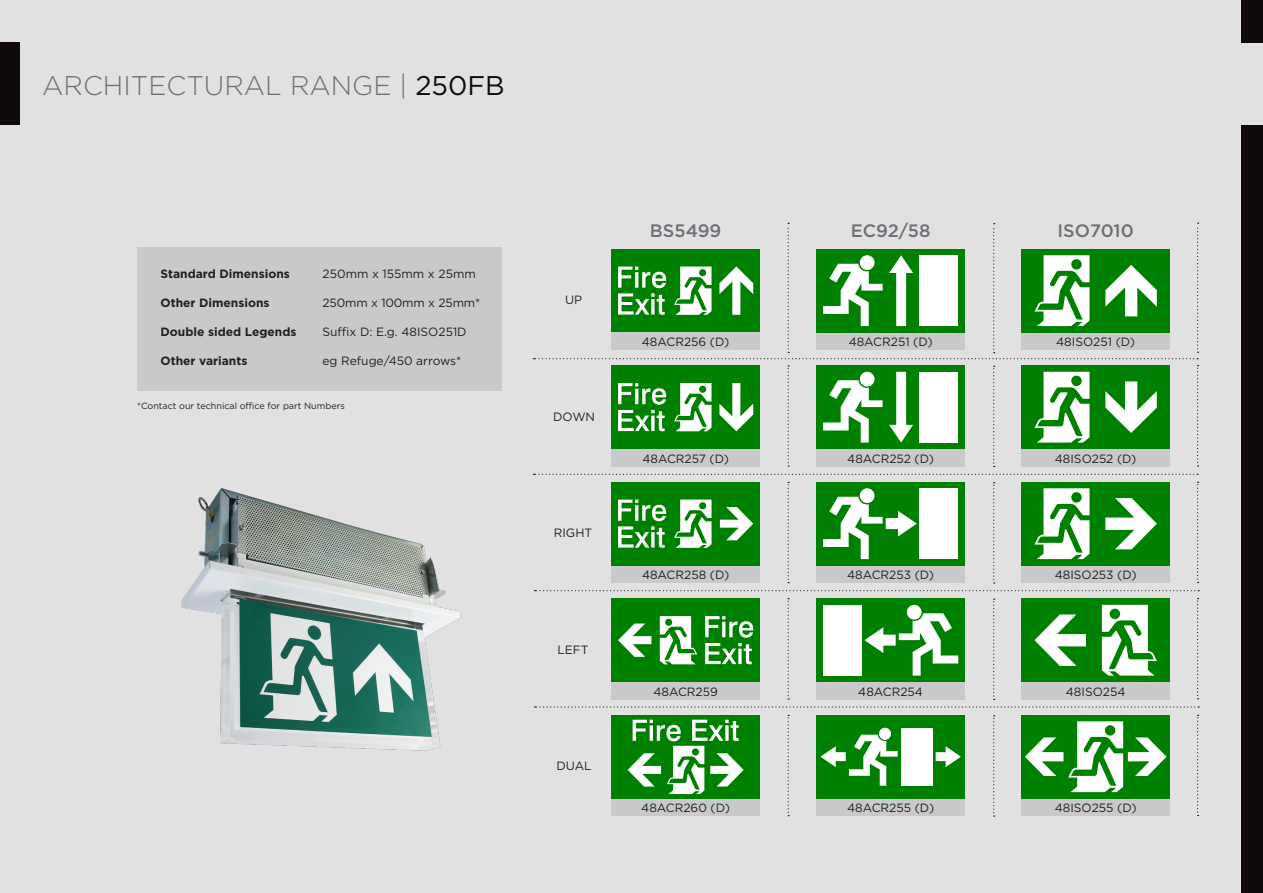
<style>
.page{position:relative;width:1263px;height:893px;background:#e1e1e2}
.page>*{position:absolute;margin:0;border:0;box-sizing:border-box;transform-origin:0 0}
.t1{font:300 27px "Gotham";color:#6d7175}
.t2{font:500 18px "Gotham";color:#6d7175}
.t3{font:12px "Gotham";color:#231f20}
.t4{font:700 12px "Gotham";color:#231f20}
.t5{font:9px "Gotham";color:#231f20}
.s1{font-weight:400;color:#110a0c}
</style>
<div class="page">
<div style="left:0;top:43px;width:20px;height:82px;background:#110a0c"></div>
<div style="left:1242px;top:0;width:21px;height:43px;background:#110a0c"></div>
<div style="left:1242px;top:125px;width:21px;height:768px;background:#110a0c"></div>
<div style="left:612px;top:449px;width:148px;height:17px;background:#c8c9ca"></div>
<div style="left:612px;top:565px;width:148px;height:18px;background:#c8c9ca"></div>
<div style="left:612px;top:682px;width:148px;height:18px;background:#c8c9ca"></div>
<div style="left:612px;top:798px;width:148px;height:18px;background:#c8c9ca"></div>
<div style="left:817px;top:449px;width:148px;height:17px;background:#c8c9ca"></div>
<div style="left:817px;top:565px;width:148px;height:18px;background:#c8c9ca"></div>
<div style="left:817px;top:682px;width:148px;height:18px;background:#c8c9ca"></div>
<div style="left:817px;top:798px;width:148px;height:18px;background:#c8c9ca"></div>
<div style="left:1022px;top:449px;width:148px;height:17px;background:#c8c9ca"></div>
<div style="left:1022px;top:565px;width:148px;height:18px;background:#c8c9ca"></div>
<div style="left:1022px;top:682px;width:148px;height:17px;background:#c8c9ca"></div>
<div style="left:1022px;top:798px;width:148px;height:18px;background:#c8c9ca"></div>
<div style="left:817px;top:365px;width:148px;height:84px;background:#008000"></div>
<div style="left:860px;top:372px;width:14px;height:15px;background:#fff;border-radius:50%"></div>
<div style="left:920px;top:372px;width:38px;height:71px;background:#fff"></div>
<svg style="left:823px;top:380px;width:59px;height:63px"></svg>
<svg style="left:889px;top:372px;width:24px;height:71px"></svg>
<div style="left:817px;top:715px;width:148px;height:83px;background:#008000"></div>
<div style="left:901px;top:728px;width:31px;height:58px;background:#fff"></div>
<div style="left:879px;top:728px;width:12px;height:12px;background:#fff;border-radius:50%"></div>
<svg style="left:936px;top:746px;width:25px;height:21px"></svg>
<svg style="left:820px;top:735px;width:77px;height:51px"></svg>
<div style="left:817px;top:598px;width:148px;height:84px;background:#008000"></div>
<div style="left:823px;top:605px;width:39px;height:71px;background:#fff"></div>
<svg style="left:864px;top:613px;width:94px;height:63px"></svg>
<div style="left:907px;top:605px;width:14px;height:15px;background:#fff;border-radius:50%"></div>
<div style="left:817px;top:482px;width:148px;height:83px;background:#008000"></div>
<div style="left:920px;top:488px;width:38px;height:71px;background:#fff"></div>
<svg style="left:823px;top:497px;width:94px;height:62px"></svg>
<div style="left:860px;top:488px;width:14px;height:15px;background:#fff;border-radius:50%"></div>
<div style="left:1022px;top:365px;width:148px;height:84px;background:#008000"></div>
<svg style="left:1034px;top:372px;width:55px;height:71px"></svg>
<div style="left:1071px;top:376px;width:11px;height:10px;background:#008000;border-radius:50%"></div>
<svg style="left:1105px;top:381px;width:52px;height:52px"></svg>
<div style="left:1022px;top:482px;width:148px;height:83px;background:#008000"></div>
<svg style="left:1034px;top:488px;width:55px;height:71px"></svg>
<div style="left:1071px;top:492px;width:11px;height:11px;background:#008000;border-radius:50%"></div>
<svg style="left:1105px;top:498px;width:52px;height:51px"></svg>
<div style="left:1022px;top:598px;width:148px;height:84px;background:#008000"></div>
<svg style="left:1102px;top:605px;width:55px;height:71px"></svg>
<div style="left:1110px;top:609px;width:10px;height:10px;background:#008000;border-radius:50%"></div>
<svg style="left:1034px;top:614px;width:52px;height:52px"></svg>
<div style="left:1022px;top:715px;width:148px;height:83px;background:#008000"></div>
<svg style="left:1025px;top:721px;width:141px;height:71px"></svg>
<div style="left:612px;top:365px;width:148px;height:84px;background:#008000"></div>
<svg style="left:719px;top:383px;width:34px;height:48px"></svg>
<svg style="left:618px;top:383px;width:48px;height:48px"></svg>
<svg style="left:674px;top:383px;width:37px;height:48px"></svg>
<div style="left:699px;top:386px;width:7px;height:7px;background:#008000;border-radius:50%"></div>
<div style="left:612px;top:482px;width:148px;height:83px;background:#008000"></div>
<svg style="left:720px;top:507px;width:33px;height:33px"></svg>
<svg style="left:618px;top:500px;width:48px;height:48px"></svg>
<svg style="left:674px;top:500px;width:37px;height:48px"></svg>
<div style="left:699px;top:502px;width:7px;height:7px;background:#008000;border-radius:50%"></div>
<div style="left:612px;top:598px;width:148px;height:84px;background:#008000"></div>
<svg style="left:618px;top:624px;width:33px;height:33px"></svg>
<svg style="left:705px;top:616px;width:48px;height:48px"></svg>
<svg style="left:660px;top:616px;width:37px;height:48px"></svg>
<div style="left:665px;top:619px;width:7px;height:7px;background:#008000;border-radius:50%"></div>
<div style="left:612px;top:715px;width:148px;height:83px;background:#008000"></div>
<svg style="left:628px;top:720px;width:116px;height:74px"></svg>
<div style="left:692px;top:748px;width:7px;height:7px;background:#008000;border-radius:50%"></div>
<svg style="left:533px;top:474px;width:665px;height:1px"></svg>
<svg style="left:534px;top:590px;width:665px;height:1px"></svg>
<svg style="left:534px;top:706px;width:665px;height:2px"></svg>
<svg style="left:788px;top:365px;width:1px;height:102px"></svg>
<svg style="left:788px;top:482px;width:1px;height:101px"></svg>
<svg style="left:788px;top:598px;width:1px;height:102px"></svg>
<svg style="left:788px;top:715px;width:1px;height:101px"></svg>
<svg style="left:993px;top:366px;width:2px;height:101px"></svg>
<svg style="left:993px;top:482px;width:2px;height:102px"></svg>
<svg style="left:993px;top:599px;width:2px;height:101px"></svg>
<svg style="left:993px;top:715px;width:2px;height:102px"></svg>
<svg style="left:533px;top:223px;width:665px;height:136px"></svg>
<svg style="left:1197px;top:365px;width:1px;height:101px"></svg>
<svg style="left:1197px;top:482px;width:1px;height:101px"></svg>
<svg style="left:1197px;top:598px;width:1px;height:101px"></svg>
<svg style="left:1197px;top:715px;width:1px;height:101px"></svg>
<div style="left:137px;top:247px;width:365px;height:144px;background:#c8c9ca"></div>
<img style="left:181px;top:488px;width:280px;height:263px">
<p class="t1" style="left:42px;top:68px;width:464px">ARCHITECTURAL RANGE | <span class="s1">250FB</span></p>
<p class="t4" style="left:161px;top:266px;width:131px">Standard Dimensions</p>
<p class="t3" style="left:323px;top:266px;width:155px">250mm x 155mm x 25mm</p>
<p class="t4" style="left:161px;top:295px;width:110px">Other Dimensions</p>
<p class="t3" style="left:323px;top:295px;width:159px">250mm x 100mm x 25mm*</p>
<p class="t4" style="left:161px;top:324px;width:138px">Double sided Legends</p>
<p class="t3" style="left:323px;top:324px;width:146px">Suffix D: E.g. 48ISO251D</p>
<p class="t4" style="left:161px;top:352px;width:88px">Other variants</p>
<p class="t3" style="left:323px;top:353px;width:140px">eg Refuge/450 arrows*</p>
<p class="t5" style="left:137px;top:400px;width:209px">*Contact our technical office for part Numbers</p>
<p class="t3" style="left:565px;top:292px;width:19px">UP</p>
<p class="t3" style="left:553px;top:409px;width:43px">DOWN</p>
<p class="t3" style="left:554px;top:525px;width:40px">RIGHT</p>
<p class="t3" style="left:557px;top:642px;width:33px">LEFT</p>
<p class="t3" style="left:557px;top:758px;width:37px">DUAL</p>
<p class="t2" style="left:650px;top:219px;width:73px">BS5499</p>
<p class="t2" style="left:851px;top:219px;width:81px">EC92/58</p>
<p class="t2" style="left:1057px;top:219px;width:78px">ISO7010</p>
<p class="t3" style="left:642px;top:334px;width:89px">48ACR256 (D)</p>
<p class="t3" style="left:849px;top:334px;width:85px">48ACR251 (D)</p>
<p class="t3" style="left:1056px;top:334px;width:80px">48ISO251 (D)</p>
<p class="t3" style="left:642px;top:451px;width:88px">48ACR257 (D)</p>
<p class="t3" style="left:847px;top:451px;width:88px">48ACR252 (D)</p>
<p class="t3" style="left:1055px;top:451px;width:83px">48ISO252 (D)</p>
<p class="t3" style="left:642px;top:567px;width:89px">48ACR258 (D)</p>
<p class="t3" style="left:847px;top:567px;width:88px">48ACR253 (D)</p>
<p class="t3" style="left:1055px;top:567px;width:83px">48ISO253 (D)</p>
<p class="t3" style="left:653px;top:684px;width:66px">48ACR259</p>
<p class="t3" style="left:858px;top:684px;width:66px">48ACR254</p>
<p class="t3" style="left:1066px;top:684px;width:61px">48ISO254</p>
<p class="t3" style="left:641px;top:800px;width:90px">48ACR260 (D)</p>
<p class="t3" style="left:847px;top:800px;width:89px">48ACR255 (D)</p>
<p class="t3" style="left:1055px;top:800px;width:83px">48ISO255 (D)</p>
</div>
